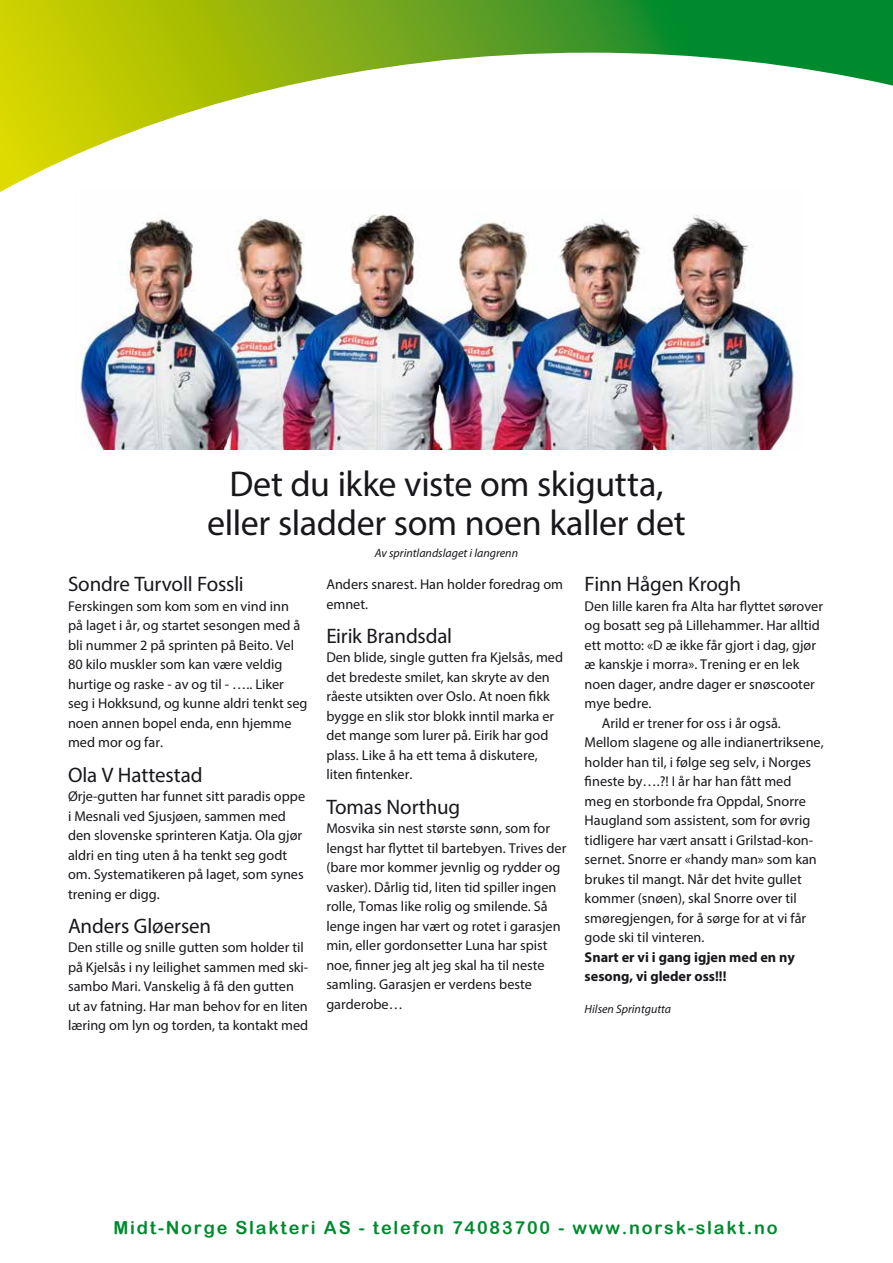
<style>
.page{position:relative;width:893px;height:1263px;background:#fff}
.page>*{position:absolute;margin:0;border:0;box-sizing:border-box;transform-origin:0 0}
.t1{font:36px/39px "Myriad Pro";letter-spacing:-.01em;color:#1a171c;text-align:center}
.t2{font:21px "Myriad Pro";letter-spacing:-.005em;color:#1a171c}
.t3{font:18px "Arial Rounded MT Bold";letter-spacing:.1em;color:#008a2e}
.t4{font:14.25px/19.5px "Myriad Pro";color:#1a171c}
.t5{font:700 14.25px/19.5px "Myriad Pro";color:#1a171c}
.t6{font:italic 12px "Myriad Pro";color:#1a171c}
</style>
<div class="page">
<svg style="left:0;top:0;width:893px;height:192px"></svg>
<img style="left:75px;top:189px;width:729px;height:260px">
<h1 class="t1" style="left:207px;top:464px;width:480px">Det du ikke viste om skigutta, eller sladder som noen kaller det</h1>
<p class="t6" style="left:375px;top:545px;width:145px">Av sprintlandslaget i langrenn</p>
<h2 class="t2" style="left:68px;top:571px;width:177px">Sondre Turvoll Fossli</h2>
<p class="t4" style="left:68px;top:596px;width:241px">Ferskingen som kom som en vind inn<br>på laget i år, og startet sesongen med å bli nummer 2 på sprinten på Beito. Vel 80 kilo muskler som kan være veldig hurtige og raske - av og til - ….. Liker seg i Hokksund, og kunne aldri tenkt seg noen annen bopel enda, enn hjemme med mor og far.</p>
<h2 class="t2" style="left:68px;top:762px;width:136px">Ola V Hattestad</h2>
<p class="t4" style="left:68px;top:786px;width:239px">Ørje-gutten har funnet sitt paradis oppe i Mesnali ved Sjusjøen, sammen med den slovenske sprinteren Katja. Ola gjør aldri en ting uten å ha tenkt seg godt om. Systematikeren på laget, som synes trening er digg.</p>
<h2 class="t2" style="left:68px;top:913px;width:145px">Anders Gløersen</h2>
<p class="t4" style="left:68px;top:938px;width:242px">Den stille og snille gutten som holder til på Kjelsås i ny leilighet sammen med ski&shy;sambo Mari. Vanskelig å få den gutten ut av fatning. Har man behov for en liten læring om lyn og torden, ta kontakt med</p>
<h2 class="t2" style="left:585px;top:571px;width:158px">Finn Hågen Krogh</h2>
<p class="t4" style="left:585px;top:596px;width:240px">Den lille karen fra Alta har flyttet sørover</p>
<p class="t4" style="left:585px;top:615px;width:237px">og bosatt seg på Lillehammer. Har alltid</p>
<p class="t4" style="left:585px;top:635px;width:233px">ett motto: «D æ ikke får gjort i dag, gjør</p>
<p class="t4" style="left:585px;top:654px;width:216px">æ kanskje i morra». Trening er en lek</p>
<p class="t4" style="left:585px;top:674px;width:232px">noen dager, andre dager er snøscooter</p>
<p class="t4" style="left:585px;top:693px;width:68px">mye bedre.</p>
<p class="t4" style="left:602px;top:713px;width:181px">Arild er trener for oss i år også.</p>
<p class="t4" style="left:585px;top:732px;width:241px">Mellom slagene og alle indianertriksene,</p>
<p class="t4" style="left:585px;top:752px;width:228px">holder han til, i følge seg selv, i Norges</p>
<p class="t4" style="left:585px;top:771px;width:208px">fineste by….?! I år har han fått med</p>
<p class="t4" style="left:585px;top:791px;width:223px">meg en storbonde fra Oppdal, Snorre</p>
<p class="t4" style="left:585px;top:810px;width:227px">Haugland som assistent, som for øvrig</p>
<p class="t4" style="left:585px;top:830px;width:230px">tidligere har vært ansatt i Grilstad-kon-</p>
<p class="t4" style="left:585px;top:849px;width:234px">sernet. Snorre er «handy man» som kan</p>
<p class="t4" style="left:585px;top:869px;width:219px">brukes til mangt. Når det hvite gullet</p>
<p class="t4" style="left:585px;top:888px;width:214px">kommer (snøen), skal Snorre over til</p>
<p class="t4" style="left:585px;top:908px;width:223px">smøregjengen, for å sørge for at vi får</p>
<p class="t4" style="left:585px;top:927px;width:121px">gode ski til vinteren.</p>
<p class="t5" style="left:585px;top:947px;width:212px">Snart er vi i gang igjen med en ny sesong, vi gleder oss!!!</p>
<p class="t6" style="left:585px;top:1001px;width:88px">Hilsen Sprintgutta</p>
<p class="t4" style="left:326px;top:574px;width:238px">Anders snarest. Han holder foredrag om emnet.</p>
<h2 class="t2" style="left:326px;top:623px;width:127px">Eirik Brandsdal</h2>
<p class="t4" style="left:326px;top:648px;width:238px">Den blide, single gutten fra Kjelsås, med det bredeste smilet, kan skryte av den råeste utsikten over Oslo. At noen fikk bygge en slik stor blokk inntil marka er det mange som lurer på. Eirik har god plass. Like å ha ett tema å diskutere, liten fintenker.</p>
<h2 class="t2" style="left:326px;top:794px;width:135px">Tomas Northug</h2>
<p class="t4" style="left:326px;top:818px;width:242px">Mosvika sin nest største sønn, som for lengst har flyttet til bartebyen. Trives der (bare mor kommer jevnlig og rydder og vasker). Dårlig tid, liten tid spiller ingen rolle, Tomas like rolig og smilende. Så lenge ingen har vært og rotet i garasjen min, eller gordonsetter Luna har spist noe, finner jeg alt jeg skal ha til neste samling. Garasjen er verdens beste garderobe…</p>
<p class="t3" style="left:113px;top:1216px;width:666px">Midt-Norge Slakteri AS - telefon 74083700 - www.norsk-slakt.no</p>
</div>
